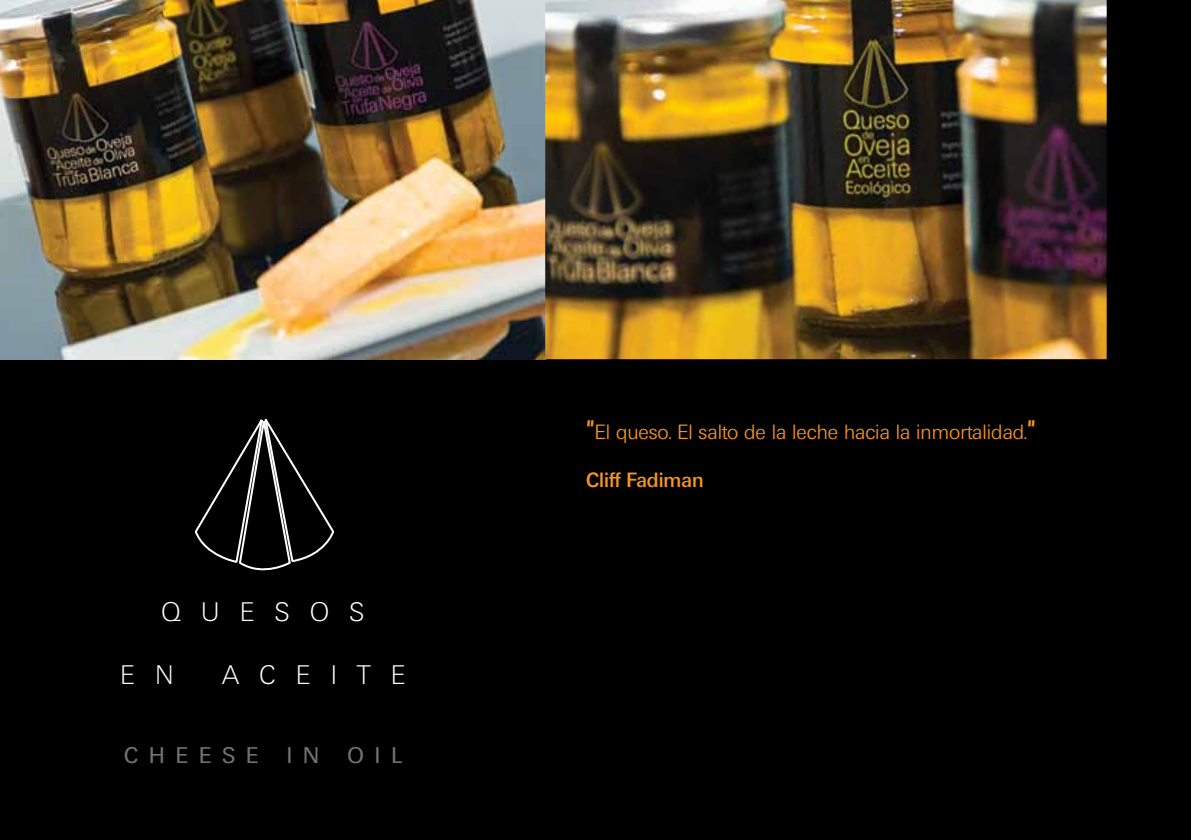
<style>
.page{position:relative;width:1191px;height:840px;background:#fff}
.page>*{position:absolute;margin:0;border:0;box-sizing:border-box;transform-origin:0 0}
.t1{font:200 26px "Ultimate";letter-spacing:.8em;color:#fff}
.t2{font:22px "Ultimate";letter-spacing:.5em;color:#707273}
.t3{font:300 20px "Ultimate";color:#f8951f}
.t4{font:500 20px "Ultimate";color:#f8951f}
.s1{font-weight:500;font-size:26px}
</style>
<div class="page">
<div style="left:0;top:0;width:1191px;height:839px;background:#000"></div>
<img style="left:0;top:0;width:1106px;height:359px">
<svg style="left:194px;top:419px;width:141px;height:152px"></svg>
<h1 class="t1" style="left:161px;top:596px;width:204px">QUESOS</h1>
<h1 class="t1" style="left:120px;top:658px;width:54px">E N</h1>
<h1 class="t1" style="left:222px;top:658px;width:184px">ACEITE</h1>
<p class="t2" style="left:124px;top:742px;width:136px">CHEESE</p>
<p class="t2" style="left:287px;top:742px;width:34px">I N</p>
<p class="t2" style="left:347px;top:742px;width:56px">OIL</p>
<p class="t3" style="left:586px;top:420px;width:451px"><span class="s1">"</span>El queso. El salto de la leche hacia la inmortalidad.<span class="s1">"</span></p>
<p class="t4" style="left:586px;top:468px;width:119px">Cliff Fadiman</p>
</div>
